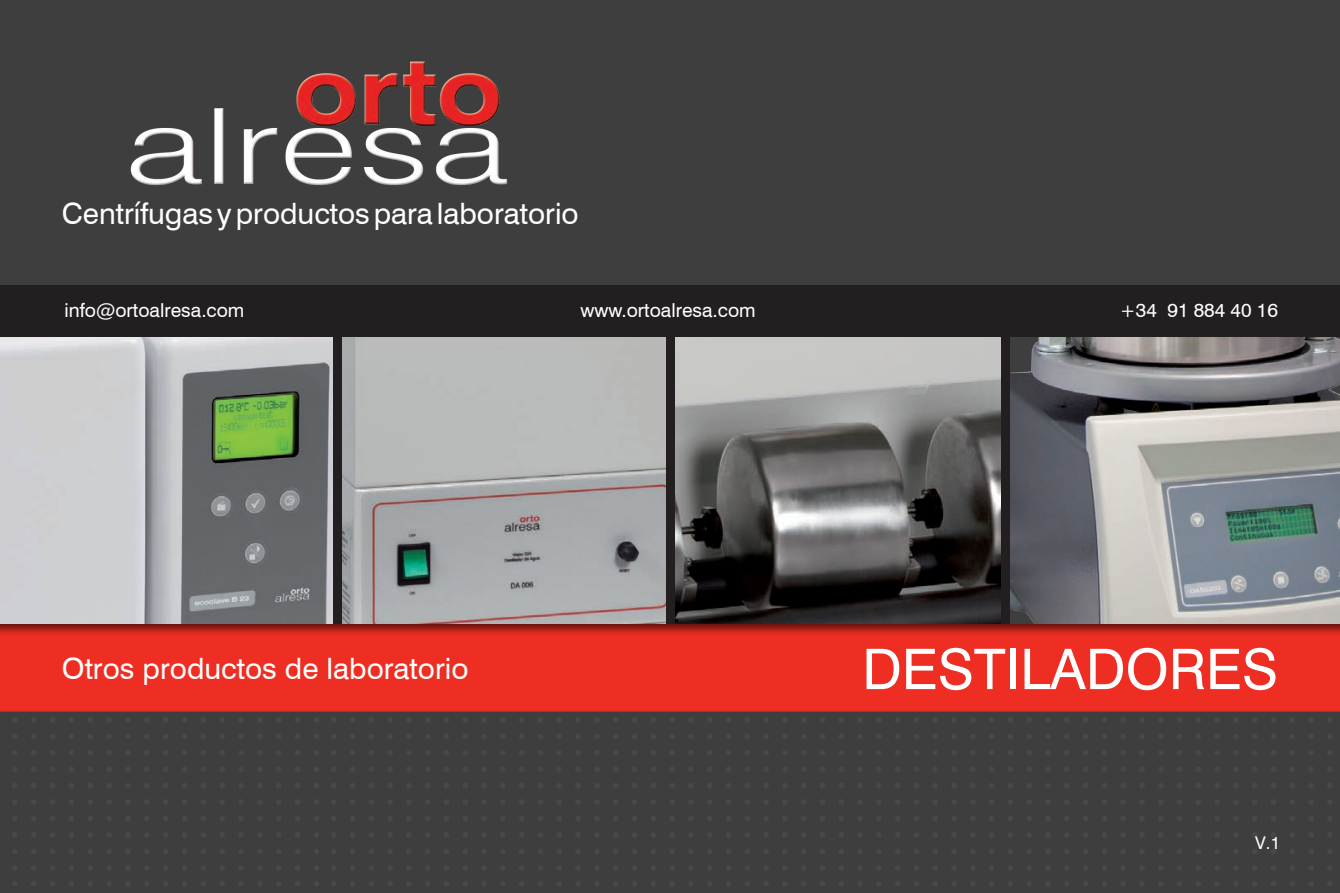
<style>
.page{position:relative;width:1340px;height:893px;background:#fff}
.page>*{position:absolute;margin:0;border:0;box-sizing:border-box;transform-origin:0 0}
.t_ablas_txt_negro{font:56px "Swiss 721 BT";color:#fff}
.t_ablas_txt_negro-2{font:29.4px "Swiss 721 BT";color:#fff}
.t_ablas_txt_negro-3{font:19.25px "Swiss 721 BT";color:#fff}
.t1{font:17.5px "Swis 721 BT";color:#fff}
</style>
<div class="page">
<div style="left:0;top:0;width:1339px;height:893px;background:#3e3e3f"></div>
<img style="left:317px;top:718px;width:1015px;height:168px">
<div style="left:0;top:620px;width:1339px;height:93px;background:#231f20;opacity:.75"></div>
<div style="left:0;top:285px;width:1339px;height:82px;background:#231f20"></div>
<div style="left:0;top:337px;width:1339px;height:287px;background:#231f20"></div>
<img style="left:130px;top:61px;width:378px;height:124px">
<img style="left:0;top:337px;width:333px;height:287px">
<img style="left:343px;top:337px;width:322px;height:287px">
<img style="left:675px;top:337px;width:325px;height:287px">
<img style="left:1010px;top:337px;width:329px;height:287px">
<p class="t_ablas_txt_negro-2" style="left:62px;top:196px;width:518px">Centrífugas y productos para laboratorio</p>
<p class="t_ablas_txt_negro-3" style="left:65px;top:298px;width:181px">info@ortoalresa.com</p>
<p class="t_ablas_txt_negro-3" style="left:580px;top:298px;width:177px">www.ortoalresa.com</p>
<p class="t_ablas_txt_negro-3" style="left:1119px;top:299px;width:160px">+34 91 884 40 16</p>
<p class="t_ablas_txt_negro-2" style="left:62px;top:651px;width:408px">Otros productos de laboratorio</p>
<p class="t_ablas_txt_negro" style="left:862px;top:635px;width:417px">DESTILADORES</p>
<p class="t1" style="left:1255px;top:832px;width:27px">V.1</p>
</div>
